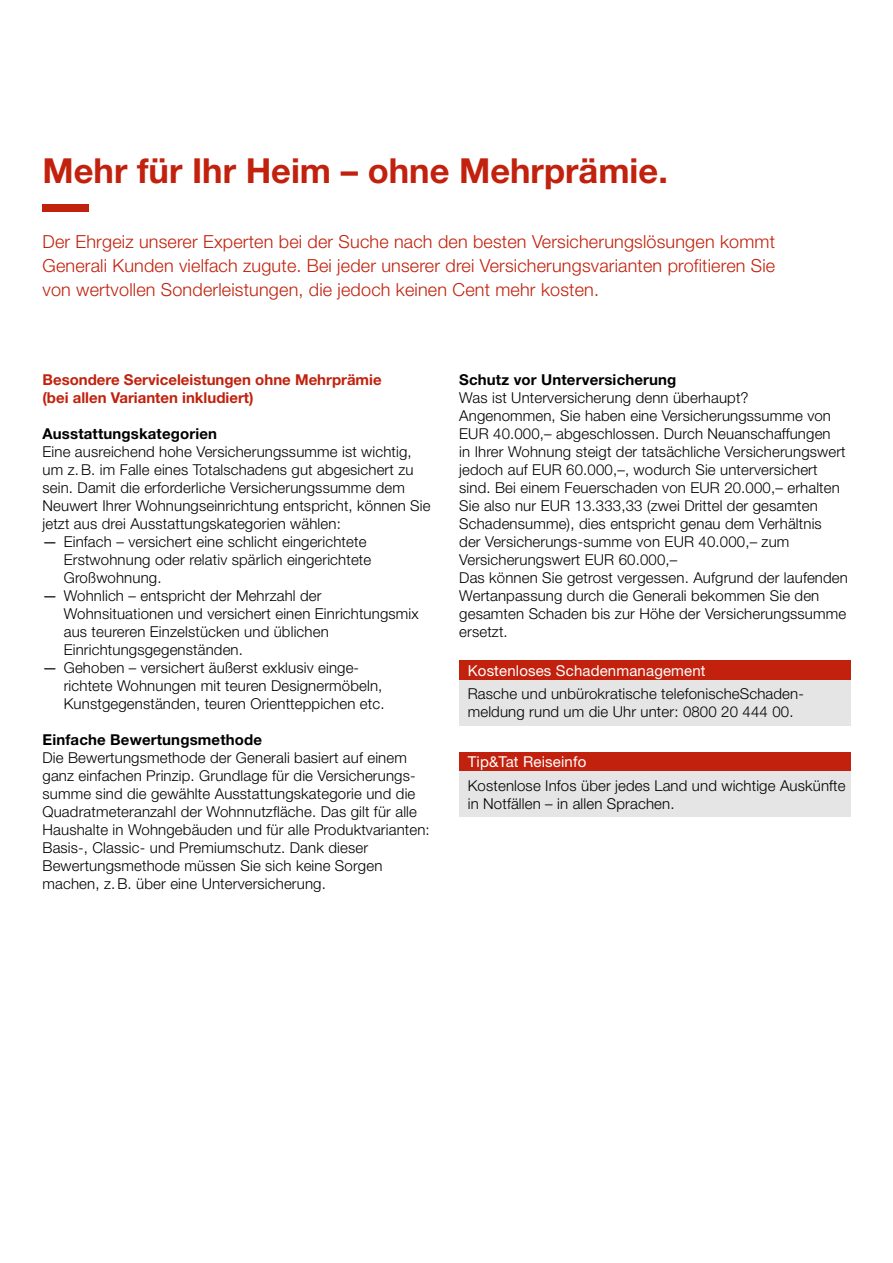
<style>
.page{position:relative;width:893px;height:1263px;background:#fff}
.page>*{position:absolute;margin:0;border:0;box-sizing:border-box;transform-origin:0 0}
.t1{font:700 34.5px "Helvetica Neue LT Std";color:#c1210d}
.t2{font:300 18px/24px "Helvetica Neue LT Std";letter-spacing:.01em;color:#c1210d;text-align:justify}
.t3{font:300 15px/18px "Helvetica Neue LT Std";letter-spacing:.01em;color:#000}
.t4{font:700 15px "Helvetica Neue LT Std";letter-spacing:.01em;color:#000}
.t5{font:700 15px/18px "Helvetica Neue LT Std";color:#c1210d}
.t6{font:15px "Helvetica Neue LT Std";letter-spacing:.01em;color:#fff}
.s1{font-weight:400}
</style>
<div class="page">
<div style="left:43px;top:204px;width:46px;height:8px;background:#c1210d"></div>
<div style="left:459px;top:661px;width:391px;height:19px;background:#c1210d"></div>
<div style="left:459px;top:680px;width:391px;height:46px;background:#e5e5e5"></div>
<div style="left:459px;top:752px;width:391px;height:19px;background:#c1210d"></div>
<div style="left:459px;top:771px;width:391px;height:46px;background:#e5e5e5"></div>
<h1 class="t1" style="left:43px;top:149px;width:627px">Mehr für Ihr Heim – ohne Mehrprämie.</h1>
<p class="t2" style="left:43px;top:229px;width:734px">Der Ehrgeiz unserer Experten bei der Suche nach den besten Versicherungslösungen kommt Generali Kunden vielfach zugute. Bei jeder unserer drei Versicherungsvarianten profitieren Sie von wertvollen Sonderleistungen, die jedoch keinen Cent mehr kosten.</p>
<p class="t5" style="left:43px;top:370px;width:341px">Besondere Serviceleistungen ohne Mehrprämie (bei allen Varianten inkludiert)</p>
<p class="t4" style="left:43px;top:424px;width:176px">Ausstattungskategorien</p>
<p class="t3" style="left:43px;top:442px;width:390px">Eine ausreichend hohe Versicherungssumme ist wichtig, um z.B. im Falle eines Totalschadens gut abgesichert zu sein. Damit die erforderliche Versicherungssumme dem Neuwert Ihrer Wohnungseinrichtung entspricht, können Sie jetzt aus drei Ausstattungskategorien wählen:</p>
<p class="t3" style="left:64px;top:532px;width:309px;text-indent:-21px"><span class="s1">—</span> Einfach – versichert eine schlicht eingerichtete<br>Erstwohnung oder relativ spärlich eingerichtete<br>Großwohnung.</p>
<p class="t3" style="left:64px;top:586px;width:356px;text-indent:-21px"><span class="s1">—</span> Wohnlich – entspricht der Mehrzahl der Wohnsituationen und versichert einen Einrichtungsmix aus teureren Einzelstücken und üblichen Einrichtungsgegenständen.</p>
<p class="t3" style="left:64px;top:658px;width:322px;text-indent:-21px"><span class="s1">—</span> Gehoben – versichert äußerst exklusiv einge&shy;richtete Wohnungen mit teuren Designermöbeln,<br>Kunstgegenständen, teuren Orientteppichen etc.</p>
<p class="t4" style="left:43px;top:730px;width:221px">Einfache Bewertungsmethode</p>
<p class="t3" style="left:43px;top:748px;width:389px">Die Bewertungsmethode der Generali basiert auf einem ganz einfachen Prinzip. Grundlage für die Versicherungs&shy;summe sind die gewählte Ausstattungskategorie und die Quadratmeteranzahl der Wohnnutzfläche. Das gilt für alle Haushalte in Wohngebäuden und für alle Produktvarianten:<br>Basis-, Classic- und Premiumschutz. Dank dieser Bewertungsmethode müssen Sie sich keine Sorgen machen, z.B. über eine Unterversicherung.</p>
<p class="t4" style="left:459px;top:370px;width:219px">Schutz vor Unterversicherung</p>
<p class="t3" style="left:459px;top:388px;width:390px">Was ist Unterversicherung denn überhaupt?<br>Angenommen, Sie haben eine Versicherungssumme von EUR 40.000,– abgeschlossen. Durch Neuanschaffungen<br>in Ihrer Wohnung steigt der tatsächliche Versicherungswert jedoch auf EUR 60.000,–, wodurch Sie unterversichert sind. Bei einem Feuerschaden von EUR 20.000,– erhalten Sie also nur EUR 13.333,33 (zwei Drittel der gesamten Schadensumme), dies entspricht genau dem Verhältnis<br>der Versicherungs-summe von EUR 40.000,– zum Versicherungswert EUR 60.000,–<br>Das können Sie getrost vergessen. Aufgrund der laufenden Wertanpassung durch die Generali bekommen Sie den gesamten Schaden bis zur Höhe der Versicherungssumme ersetzt.</p>
<p class="t6" style="left:468px;top:661px;width:239px">Kostenloses Schadenmanagement</p>
<p class="t3" style="left:468px;top:684px;width:338px">Rasche und unbürokratische telefonischeSchaden&shy;meldung rund um die Uhr unter: 0800 20 444 00.</p>
<p class="t6" style="left:468px;top:753px;width:120px">Tip&amp;Tat Reiseinfo</p>
<p class="t3" style="left:468px;top:776px;width:379px">Kostenlose Infos über jedes Land und wichtige Auskünfte in Notfällen – in allen Sprachen.</p>
</div>
